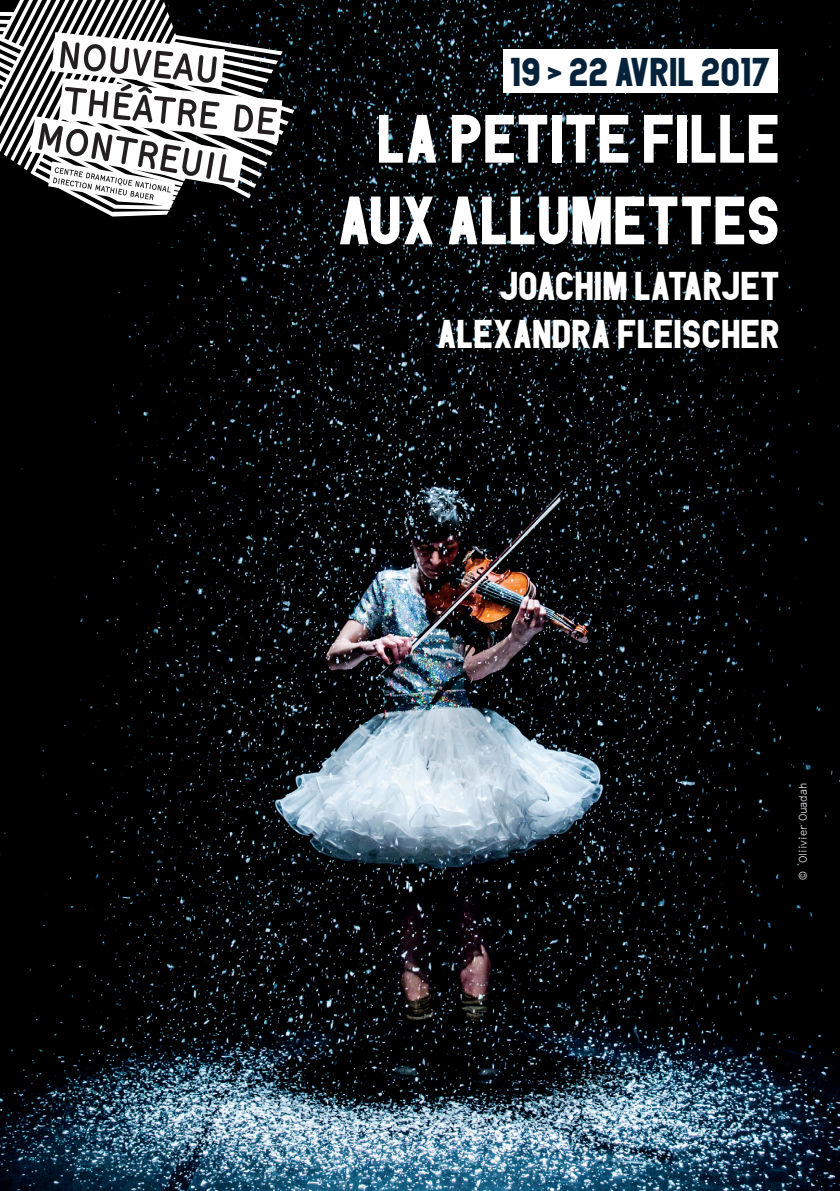
<style>
.page{position:relative;width:840px;height:1191px;background:#fff}
.page>*{position:absolute;margin:0;border:0;box-sizing:border-box;transform-origin:0 0}
.t1{font:68px/81.6px "PDU";color:#fff;text-align:center}
.t2{font:40px/48px "PDU";color:#fff;text-align:right}
.t3{font:40px "PDU";color:#04223a}
.t4{font:300 12px "Recibo";letter-spacing:-.01em;color:#fff}
</style>
<div class="page">
<img style="left:0;top:0;width:839px;height:1191px">
<svg style="left:0;top:0;width:294px;height:216px;fill:#000001"></svg>
<svg style="left:29px;top:32px;width:253px;height:175px"></svg>
<div style="left:503px;top:50px;width:274px;height:43px;background:#fff"></div>
<p class="t3" style="left:509px;top:44px;width:262px">19 &gt; 22 AVRIL 2017</p>
<h1 class="t1" style="left:337px;top:98px;width:443px">LA PETITE FILLE<br>AUX ALLUMETTES</h1>
<p class="t2" style="left:437px;top:261px;width:344px">JOACHIM LATARJET<br>ALEXANDRA FLEISCHER</p>
<p class="t4" style="left:795px;top:881px;width:100px;rotate:-90deg">© Oliivier Ouadah</p>
</div>
